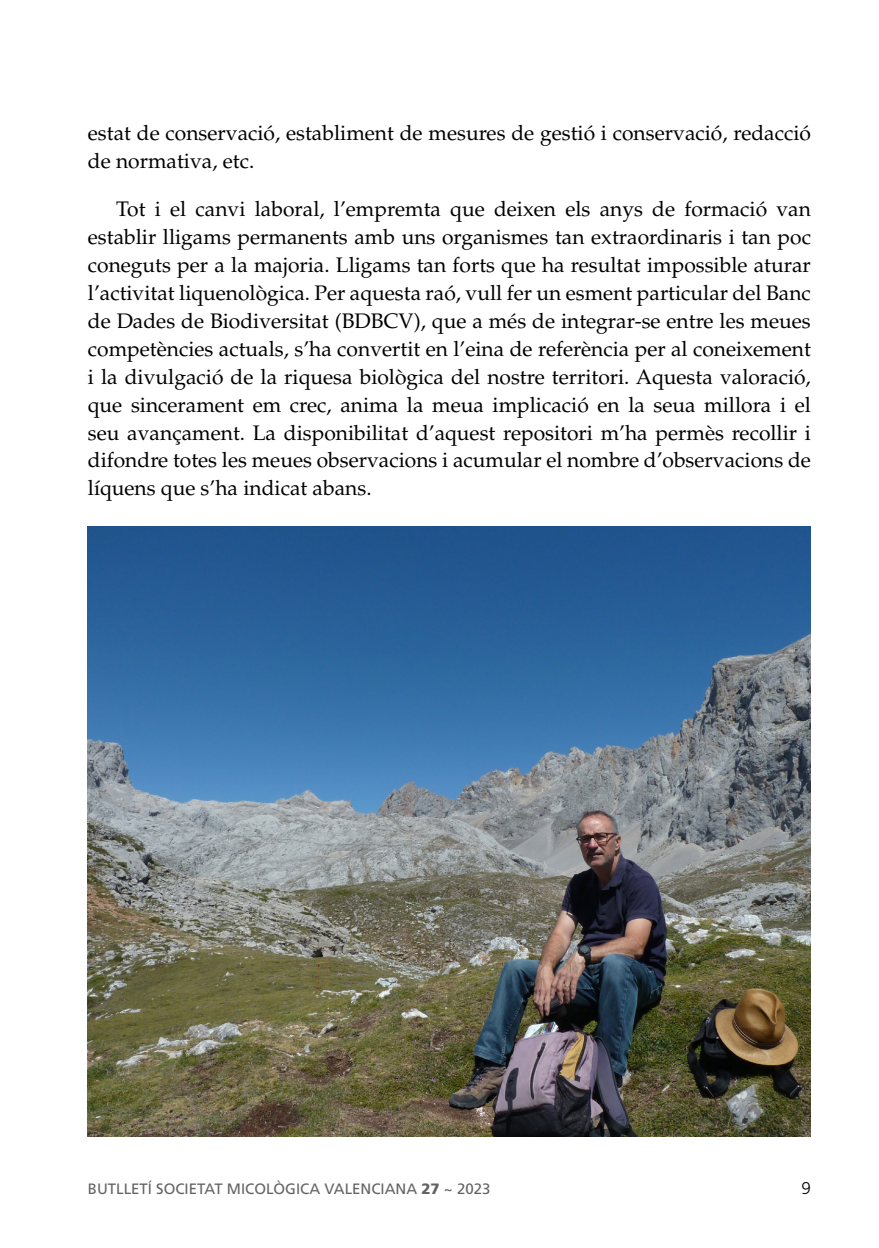
<style>
.page{position:relative;width:879px;height:1248px;background:#fff}
.page>*{position:absolute;margin:0;border:0;box-sizing:border-box;transform-origin:0 0}
.t1{font:21px/28px "Palatino LT Std";color:#000}
.t2{font:300 17px "Frutiger LT Std";color:#000}
.t3{font:15px "Frutiger LT Std";color:#646363}
.s1{font-weight:900}
</style>
<div class="page">
<img style="left:88px;top:526px;width:723px;height:610px">
<p class="t1" style="left:88px;top:119px;width:724px">estat de conservació, establiment de mesures de gestió i conservació, redacció de normativa, etc.</p>
<p class="t1" style="left:88px;top:195px;width:724px;text-align:justify;text-indent:28px">Tot i el canvi laboral, l’empremta que deixen els anys de formació van establir lligams permanents amb uns organismes tan extraordinaris i tan poc coneguts per a la majoria. Lligams tan forts que ha resultat impossible aturar l’activitat liquenològica. Per aquesta raó, vull fer un esment particular del Banc de Dades de Biodiversitat (BDBCV), que a més de integrar-se entre les meues competències actuals, s’ha convertit en l’eina de referència per al coneixement i la divulgació de la riquesa biològica del nostre territori. Aquesta valoració, que sincerament em crec, anima la meua implicació en la seua millora i el seu avançament. La disponibilitat d’aquest repositori m’ha permès recollir i difondre totes les meues observacions i acumular el nombre d’observacions de líquens que s’ha indicat abans.</p>
<p class="t3" style="left:88px;top:1179px;width:404px">BUTLLETÍ SOCIETAT MICOLÒGICA VALENCIANA <span class="s1">27</span> ~ 2023</p>
<p class="t2" style="left:801px;top:1177px;width:11px">9</p>
</div>
